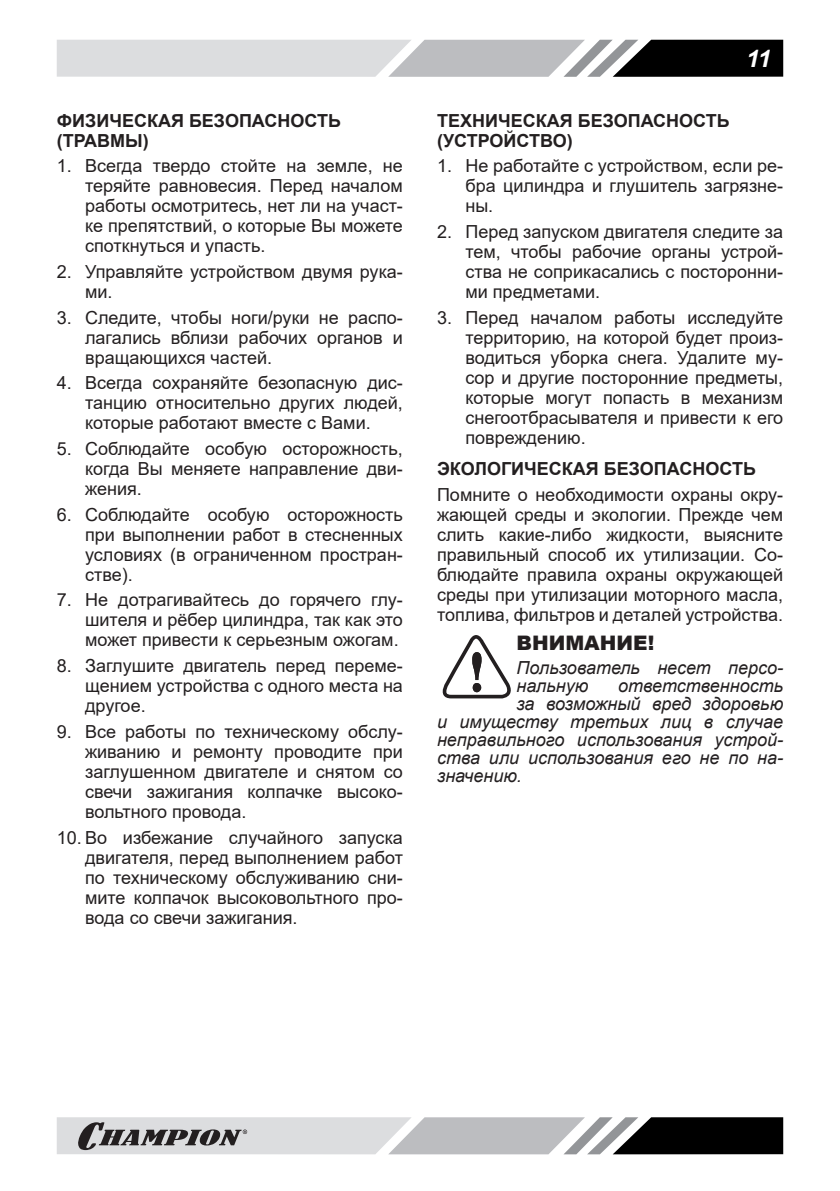
<style>
.page{position:relative;width:840px;height:1191px;background:#fff}
.page>*{position:absolute;margin:0;border:0;box-sizing:border-box;transform-origin:0 0}
.t1{font:italic 700 24px "Arial";color:#fff}
.t2{font:900 20px "Arial";color:#231f20}
.t3{font:18px/20px "Arial";color:#231f20;text-align:justify}
.t4{font:italic 18px/18px "Arial";color:#231f20}
.t5{font:700 18px/20px "Arial";color:#231f20}
</style>
<div class="page">
<svg style="left:57px;top:40px;width:725px;height:37px;background:#a7a8aa"></svg>
<svg style="left:57px;top:1117px;width:725px;height:37px;background:#9c9d9e"></svg>
<svg style="left:442px;top:635px;width:69px;height:63px"></svg>
<p class="t5" style="left:57px;top:110px;width:286px">ФИЗИЧЕСКАЯ БЕЗОПАСНОСТЬ (ТРАВМЫ)</p>
<p class="t3" style="left:85px;top:156px;width:319px;text-indent:-28px">1. Всегда твердо стойте на земле, не теряйте равновесия. Перед началом работы осмотритесь, нет ли на участ&shy;ке препятствий, о которые Вы можете споткнуться и упасть.</p>
<p class="t3" style="left:85px;top:261px;width:319px;text-indent:-28px">2. Управляйте устройством двумя рука&shy;ми.</p>
<p class="t3" style="left:85px;top:307px;width:319px;text-indent:-28px">3. Следите, чтобы ноги/руки не распо&shy;лагались вблизи рабочих органов и вращающихся частей.</p>
<p class="t3" style="left:85px;top:373px;width:319px;text-indent:-28px">4. Всегда сохраняйте безопасную дис&shy;танцию относительно других людей, которые работают вместе с Вами.</p>
<p class="t3" style="left:85px;top:438px;width:319px;text-indent:-28px">5. Соблюдайте особую осторожность, когда Вы меняете направление дви&shy;жения.</p>
<p class="t3" style="left:85px;top:504px;width:319px;text-indent:-28px">6. Соблюдайте особую осторожность при выполнении работ в стесненных условиях (в ограниченном простран&shy;стве).</p>
<p class="t3" style="left:85px;top:590px;width:319px;text-indent:-28px">7. Не дотрагивайтесь до горячего глу&shy;шителя и рёбер цилиндра, так как это может привести к серьезным ожогам.</p>
<p class="t3" style="left:85px;top:655px;width:319px;text-indent:-28px">8. Заглушите двигатель перед переме&shy;щением устройства с одного места на другое.</p>
<p class="t3" style="left:85px;top:721px;width:319px;text-indent:-28px">9. Все работы по техническому обслу&shy;живанию и ремонту проводите при заглушенном двигателе и снятом со свечи зажигания колпачке высоко&shy;вольтного провода.</p>
<p class="t3" style="left:85px;top:827px;width:319px;text-indent:-28px">10. Во избежание случайного запуска двигателя, перед выполнением работ по техническому обслуживанию сни&shy;мите колпачок высоковольтного про&shy;вода со свечи зажигания.</p>
<h1 class="t1" style="left:745px;top:42px;width:26px">11</h1>
<p class="t5" style="left:437px;top:110px;width:294px">ТЕХНИЧЕСКАЯ БЕЗОПАСНОСТЬ (УСТРОЙСТВО)</p>
<p class="t3" style="left:465px;top:156px;width:319px;text-indent:-28px">1. Не работайте с устройством, если ре&shy;бра цилиндра и глушитель загрязне&shy;ны.</p>
<p class="t3" style="left:465px;top:221px;width:319px;text-indent:-28px">2. Перед запуском двигателя следите за тем, чтобы рабочие органы устрой&shy;ства не соприкасались с посторонни&shy;ми предметами.</p>
<p class="t3" style="left:465px;top:307px;width:319px;text-indent:-28px">3. Перед началом работы исследуйте территорию, на которой будет произ&shy;водиться уборка снега. Удалите му&shy;сор и другие посторонние предметы, которые могут попасть в механизм снегоотбрасывателя и привести к его повреждению.</p>
<p class="t5" style="left:437px;top:459px;width:320px">ЭКОЛОГИЧЕСКАЯ БЕЗОПАСНОСТЬ</p>
<p class="t3" style="left:437px;top:484px;width:347px">Помните о необходимости охраны окру&shy;жающей среды и экологии. Прежде чем слить какие-либо жидкости, выясните правильный способ их утилизации. Со&shy;блюдайте правила охраны окружающей среды при утилизации моторного масла, топлива, фильтров и деталей устройства.</p>
<p class="t2" style="left:516px;top:629px;width:139px">ВНИМАНИЕ!</p>
<p class="t4" style="left:516px;top:659px;width:268px">Пользователь несет персо&shy;нальную</p>
<p class="t4" style="left:617px;top:677px;width:166px">ответственность</p>
<p class="t4" style="left:516px;top:695px;width:268px">за возможный вред здоровью</p>
<p class="t4" style="left:437px;top:713px;width:347px">и имуществу третьих лиц в случае</p>
<p class="t4" style="left:437px;top:731px;width:347px">неправильного использования устрой-</p>
<p class="t4" style="left:437px;top:749px;width:347px">ства или использования его не по на-</p>
<p class="t4" style="left:437px;top:767px;width:86px">значению.</p>
</div>
